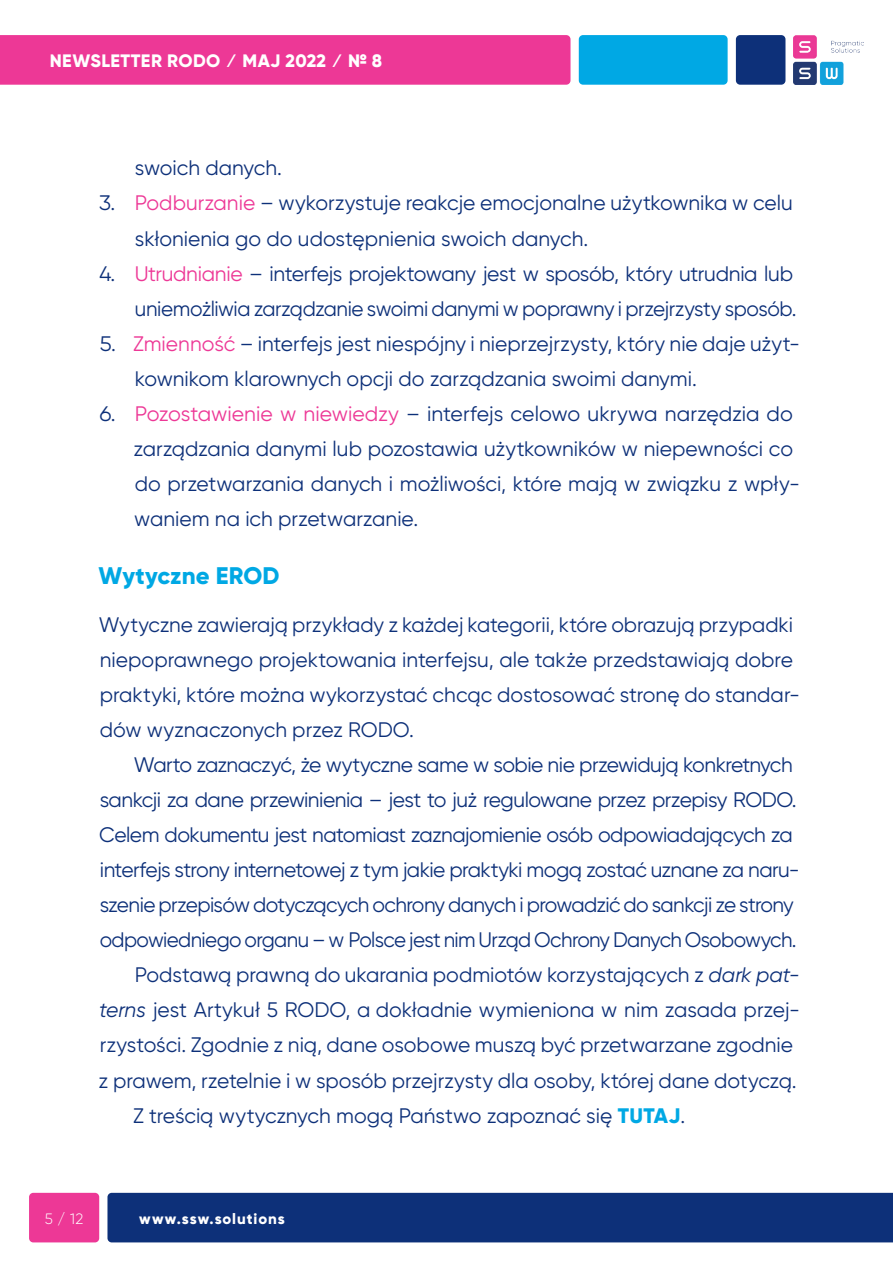
<style>
.page{position:relative;width:893px;height:1263px;background:#fff}
.page>*{position:absolute;margin:0;border:0;box-sizing:border-box;transform-origin:0 0}
.t1{font:800 24px "Gilroy";letter-spacing:.005em;color:#00a8e4}
.t2{font:21px/35.1px "Gilroy";letter-spacing:-.015em;color:#0d3079}
.t3{font:800 18px "Gilroy";letter-spacing:.02em;color:#fff}
.t4{font:800 15px "Gilroy";letter-spacing:.06em;color:#fff}
.t5{font:300 15px "Gilroy";color:#fff}
.s1{color:#ed3896}
.s2{font-style:italic}
.s3{font-weight:800;color:#00a8e4}
</style>
<div class="page">
<div style="left:107px;top:1193px;width:786px;height:49px;background:#0d3079"></div>
<div style="left:0;top:35px;width:570px;height:50px;background:#ed3896"></div>
<div style="left:29px;top:1193px;width:70px;height:49px;background:#ed3896;border-radius:4px"></div>
<div style="left:579px;top:35px;width:149px;height:50px;background:#00a8e4;border-radius:4px"></div>
<div style="left:736px;top:35px;width:49px;height:50px;background:#0d3079;border-radius:4px"></div>
<img style="left:794px;top:35px;width:69px;height:50px">
<p class="t3" style="left:50px;top:49px;width:334px">NEWSLETTER RODO ⁄ Maj 2022 ⁄ № 8</p>
<p class="t2" style="left:135px;top:150px;width:149px">swoich danych.</p>
<p class="t2" style="left:135px;top:185px;width:660px;text-indent:-36px">3. <span class="s1">Podburzanie</span> – wykorzystuje reakcje emocjonalne użytkownika w celu skłonienia go do udostępnienia swoich danych.</p>
<p class="t2" style="left:99px;top:256px;width:699px;text-align:right">4. <span class="s1">Utrudnianie</span> – interfejs projektowany jest w sposób, który utrudnia lub uniemożliwia zarządzanie swoimi danymi w poprawny i przejrzysty sposób.</p>
<p class="t2" style="left:135px;top:326px;width:666px;text-indent:-35px">5. <span class="s1">Zmienność</span> – interfejs jest niespójny i nieprzejrzysty, który nie daje użyt&shy;kownikom klarownych opcji do zarządzania swoimi danymi.</p>
<p class="t2" style="left:134px;top:396px;width:668px;text-indent:-34px">6. <span class="s1">Pozostawienie w niewiedzy</span> – interfejs celowo ukrywa narzędzia do zarządzania danymi lub pozostawia użytkowników w niepewności co do przetwarzania danych i możliwości, które mają w związku z wpły&shy;waniem na ich przetwarzanie.</p>
<p class="t1" style="left:98px;top:561px;width:183px">Wytyczne EROD</p>
<p class="t2" style="left:99px;top:606px;width:703px">Wytyczne zawierają przykłady z każdej kategorii, które obrazują przypadki niepoprawnego projektowania interfejsu, ale także przedstawiają dobre praktyki, które można wykorzystać chcąc dostosować stronę do standar&shy;dów wyznaczonych przez RODO.</p>
<p class="t2" style="left:134px;top:747px;width:660px">Warto zaznaczyć, że wytyczne same w sobie nie przewidują konkretnych</p>
<p class="t2" style="left:100px;top:782px;width:698px">sankcji za dane przewinienia – jest to już regulowane przez przepisy RODO.</p>
<p class="t2" style="left:99px;top:817px;width:695px">Celem dokumentu jest natomiast zaznajomienie osób odpowiadających za</p>
<p class="t2" style="left:100px;top:852px;width:701px">interfejs strony internetowej z tym jakie praktyki mogą zostać uznane za naru-</p>
<p class="t2" style="left:100px;top:887px;width:695px">szenie przepisów dotyczących ochrony danych i prowadzić do sankcji ze strony</p>
<p class="t2" style="left:100px;top:922px;width:698px">odpowiedniego organu – w Polsce jest nim Urząd Ochrony Danych Osobowych.</p>
<p class="t2" style="left:135px;top:957px;width:666px">Podstawą prawną do ukarania podmiotów korzystających z <span class="s2">dark pat-</span></p>
<p class="t2" style="left:99px;top:992px;width:702px"><span class="s2">terns</span> jest Artykuł 5 RODO, a dokładnie wymieniona w nim zasada przej-</p>
<p class="t2" style="left:100px;top:1027px;width:695px">rzystości. Zgodnie z nią, dane osobowe muszą być przetwarzane zgodnie</p>
<p class="t2" style="left:99px;top:1062px;width:700px">z prawem, rzetelnie i w sposób przejrzysty dla osoby, której dane dotyczą.</p>
<p class="t2" style="left:133px;top:1097px;width:554px">Z treścią wytycznych mogą Państwo zapoznać się <span class="s3">TUTAJ</span>.</p>
<p class="t5" style="left:45px;top:1209px;width:40px">5 / 12</p>
<p class="t4" style="left:139px;top:1209px;width:147px">www.ssw.solutions</p>
</div>
